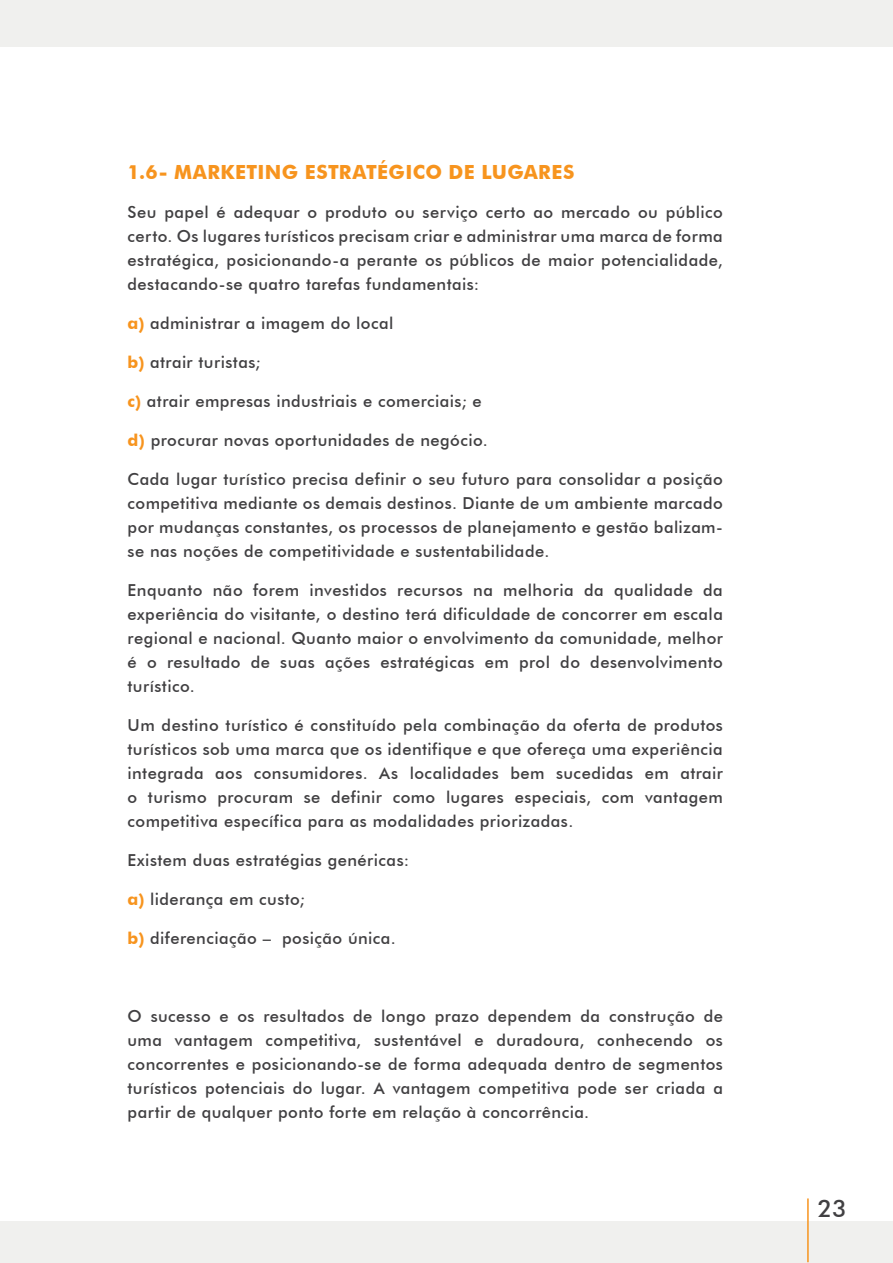
<style>
.page{position:relative;width:893px;height:1263px;background:#fff}
.page>*{position:absolute;margin:0;border:0;box-sizing:border-box;transform-origin:0 0}
.t1{font:500 24px "Futura BT";color:#414042}
.t2{font:700 19.5px "Futura BT";color:#f7941e}
.t3{font:500 16.5px/24px "Futura BT";letter-spacing:.025em;color:#414042;text-align:justify}
.s1{font-weight:700;color:#f7941e}
</style>
<div class="page">
<div style="left:0;top:1221px;width:893px;height:42px;background:#f0f0ee"></div>
<hr style="left:807px;top:1198px;width:2px;height:64px;background:#f7941e">
<div style="left:0;top:0;width:893px;height:47px;background:#f0f0ee"></div>
<p class="t2" style="left:128px;top:160px;width:80px">1.6- MARKETING</p>
<p class="t2" style="left:305px;top:160px;width:26px">ESTRATÉGICO</p>
<p class="t2" style="left:449px;top:160px;width:58px">DE LUGARES</p>
<p class="t3" style="left:128px;top:200px;width:597px">Seu papel é adequar o produto ou serviço certo ao mercado ou público certo. Os lugares turísticos precisam criar e administrar uma marca de forma estratégica, posicionando-a perante os públicos de maior potencialidade, destacando-se quatro tarefas fundamentais:</p>
<p class="t3" style="left:128px;top:311px;width:267px"><span class="s1">A)</span> administrar a imagem do local</p>
<p class="t3" style="left:128px;top:350px;width:135px"><span class="s1">B)</span> atrair turistas;</p>
<p class="t3" style="left:128px;top:389px;width:356px"><span class="s1">C)</span> atrair empresas industriais e comerciais; e</p>
<p class="t3" style="left:128px;top:428px;width:362px"><span class="s1">D)</span> procurar novas oportunidades de negócio.</p>
<p class="t3" style="left:128px;top:467px;width:597px">Cada lugar turístico precisa definir o seu futuro para consolidar a posição competitiva mediante os demais destinos. Diante de um ambiente marcado por mudanças constantes, os processos de planejamento e gestão balizam&shy;se nas noções de competitividade e sustentabilidade.</p>
<p class="t3" style="left:128px;top:578px;width:597px">Enquanto não forem investidos recursos na melhoria da qualidade da experiência do visitante, o destino terá dificuldade de concorrer em escala regional e nacional. Quanto maior o envolvimento da comunidade, melhor é o resultado de suas ações estratégicas em prol do desenvolvimento turístico.</p>
<p class="t3" style="left:128px;top:713px;width:597px">Um destino turístico é constituído pela combinação da oferta de produtos turísticos sob uma marca que os identifique e que ofereça uma experiência integrada aos consumidores. As localidades bem sucedidas em atrair o turismo procuram se definir como lugares especiais, com vantagem competitiva específica para as modalidades priorizadas.</p>
<p class="t3" style="left:128px;top:848px;width:283px">Existem duas estratégias genéricas:</p>
<p class="t3" style="left:128px;top:887px;width:179px"><span class="s1">A)</span> liderança em custo;</p>
<p class="t3" style="left:128px;top:926px;width:270px"><span class="s1">B)</span> diferenciação – posição única.</p>
<p class="t3" style="left:128px;top:1004px;width:597px">O sucesso e os resultados de longo prazo dependem da construção de uma vantagem competitiva, sustentável e duradoura, conhecendo os concorrentes e posicionando-se de forma adequada dentro de segmentos turísticos potenciais do lugar. A vantagem competitiva pode ser criada a partir de qualquer ponto forte em relação à concorrência.</p>
<h1 class="t1" style="left:818px;top:1193px;width:30px">23</h1>
</div>
